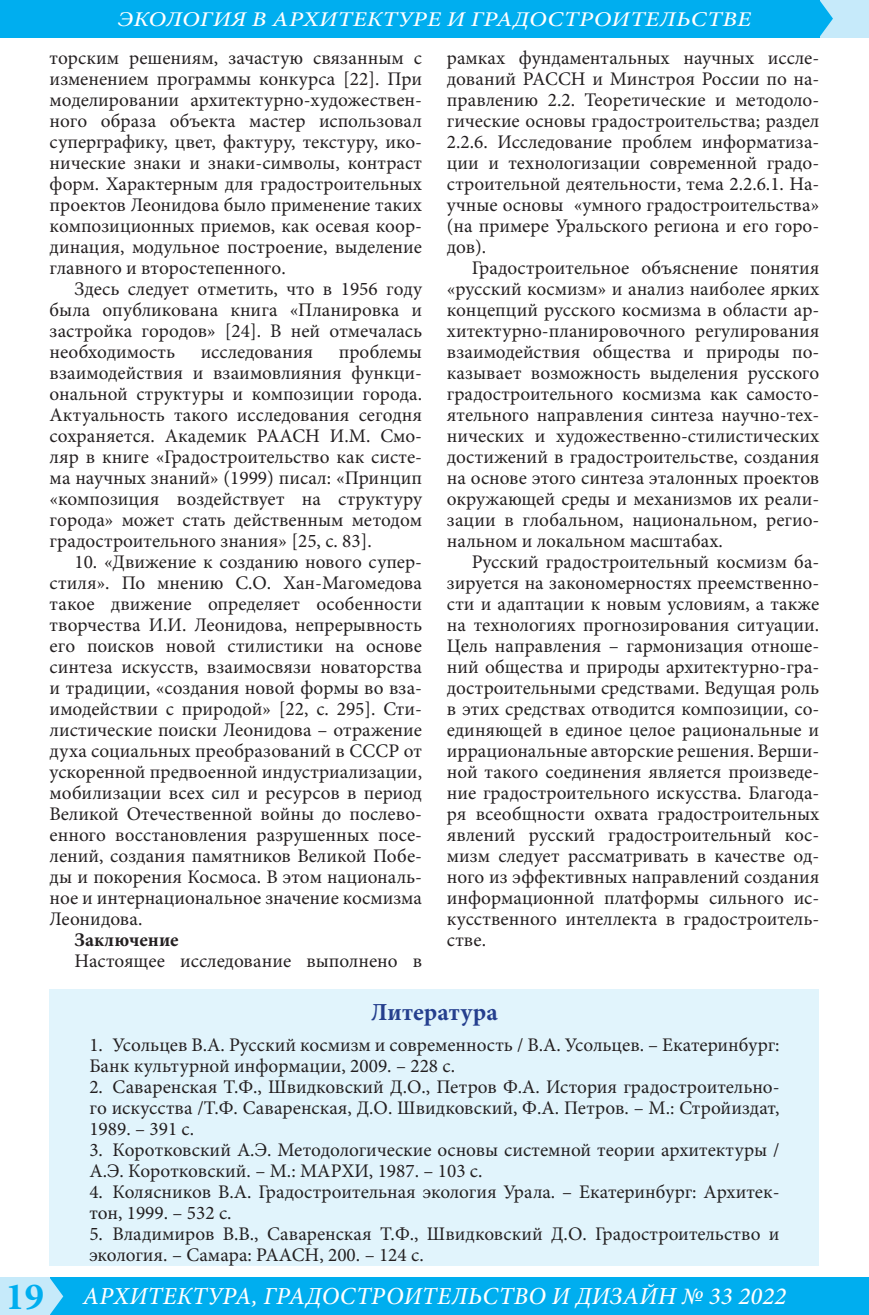
<style>
.page{position:relative;width:869px;height:1315px;background:#fff}
.page>*{position:absolute;margin:0;border:0;box-sizing:border-box;transform-origin:0 0}
.t1{font:italic 500 24.5px "Minion Pro";letter-spacing:.01em;color:#fff}
.Литература_заголовок{font:700 24.5px "Minion Pro";letter-spacing:.01em;color:#253f8e}
.t2{font:italic 500 21px "Minion Pro";letter-spacing:.01em;color:#fff;scale:1.17 1}
.t3{font:19.25px/21px "Minion Pro";color:#231f20;text-align:justify}
.t4{font:700 19.25px "Minion Pro";color:#231f20}
.s1{font-weight:700;font-style:normal;font-size:38.5px;color:#00aeef}
</style>
<div class="page">
<div style="left:46px;top:1277px;width:822px;height:38px;background:#00aeef"></div>
<div style="left:819px;top:0;width:49px;height:37px;background:#c6eafa"></div>
<div style="left:0;top:1277px;width:50px;height:38px;background:#c6eafa"></div>
<div style="left:0;top:0;width:819px;height:37px;background:#00aeef"></div>
<svg style="left:50px;top:1278px;width:13px;height:37px"></svg>
<svg style="left:819px;top:0;width:13px;height:37px"></svg>
<div style="left:50px;top:989px;width:769px;height:276px;background:#e1f4fc"></div>
<p class="t2" style="left:118px;top:5px;width:542px">ЭКОЛОГИЯ В АРХИТЕКТУРЕ И ГРАДОСТРОИТЕЛЬСТВЕ</p>
<p class="t3" style="left:50px;top:47px;width:374px">торским решениям, зачастую связанным с изменением программы конкурса [22]. При моделировании архитектурно-художествен&shy;ного образа объекта мастер использовал суперграфику, цвет, фактуру, текстуру, ико&shy;нические знаки и знаки-символы, контраст форм. Характерным для градостроительных проектов Леонидова было применение таких композиционных приемов, как осевая коор&shy;динация, модульное построение, выделение главного и второстепенного.</p>
<p class="t3" style="left:50px;top:278px;width:374px;text-indent:25px">Здесь следует отметить, что в 1956 году была опубликована книга «Планировка и застройка городов» [24]. В ней отмечалась необходимость</p>
<p class="t3" style="left:50px;top:341px;width:374px;text-indent:289px">проблемы взаимодействия и взаимовлияния функци&shy;ональной структуры и композиции города.<br>Актуальность такого исследования сегодня сохраняется. Академик РААСН И.М. Смо&shy;ляр в книге «Градостроительство как систе&shy;ма научных знаний» (1999) писал: «Принцип «композиция воздействует на структуру города» может стать действенным методом градостроительного знания» [25, с. 83].</p>
<p class="t3" style="left:50px;top:551px;width:374px;text-indent:25px">10. «Движение к созданию нового супер&shy;стиля». По мнению С.О. Хан-Магомедова такое движение определяет особенности творчества И.И. Леонидова, непрерывность его поисков новой стилистики на основе синтеза искусств, взаимосвязи новаторства и традиции, «создания новой формы во вза&shy;имодействии с природой» [22, с. 295]. Сти&shy;листические поиски Леонидова – отражение духа социальных преобразований в СССР от ускоренной предвоенной индустриализации, мобилизации всех сил и ресурсов в период Великой Отечественной войны до послево&shy;енного восстановления разрушенных посе&shy;лений, создания памятников Великой Побе&shy;ды и покорения Космоса. В этом националь&shy;ное и интернациональное значение космизма Леонидова.</p>
<p class="t4" style="left:74px;top:926px;width:106px">Заключение</p>
<p class="t3" style="left:74px;top:950px;width:349px">Настоящее исследование выполнено в</p>
<p class="t3" style="left:200px;top:341px;width:114px">исследования</p>
<p class="t3" style="left:446px;top:47px;width:374px">рамках фундаментальных научных иссле&shy;дований РАССН и Минстроя России по на&shy;правлению 2.2. Теоретические и методоло&shy;гические основы градостроительства; раздел 2.2.6. Исследование проблем информатиза&shy;ции и технологизации современной градо&shy;строительной деятельности, тема 2.2.6.1. На&shy;учные основы «умного градостроительства» (на примере Уральского региона и его горо&shy;дов).</p>
<p class="t3" style="left:446px;top:257px;width:374px;text-indent:25px">Градостроительное объяснение понятия «русский космизм» и анализ наиболее ярких концепций русского космизма в области ар&shy;хитектурно-планировочного регулирования взаимодействия общества и природы по&shy;казывает возможность выделения русского градостроительного космизма как самосто&shy;ятельного направления синтеза научно-тех&shy;нических и художественно-стилистических достижений в градостроительстве, создания на основе этого синтеза эталонных проектов окружающей среды и механизмов их реали&shy;зации в глобальном, национальном, регио&shy;нальном и локальном масштабах.</p>
<p class="t3" style="left:446px;top:551px;width:374px;text-indent:25px">Русский градостроительный космизм ба&shy;зируется на закономерностях преемственно&shy;сти и адаптации к новым условиям, а также на технологиях прогнозирования ситуации.<br>Цель направления – гармонизация отноше&shy;ний общества и природы архитектурно-гра&shy;достроительными средствами. Ведущая роль в этих средствах отводится композиции, со&shy;единяющей в единое целое рациональные и иррациональные авторские решения. Верши&shy;ной такого соединения является произведе&shy;ние градостроительного искусства. Благода&shy;ря всеобщности охвата градостроительных явлений русский градостроительный кос&shy;мизм следует рассматривать в качестве од&shy;ного из эффективных направлений создания информационной платформы сильного ис&shy;кусственного интеллекта в градостроитель&shy;стве.</p>
<p class="Литература_заголовок" style="left:371px;top:995px;width:128px">Литература</p>
<p class="t3" style="left:89px;top:1034px;width:691px">1. Усольцев В.А. Русский космизм и современность / В.А. Усольцев. – Екатеринбург:<br>Банк культурной информации, 2009. – 228 с.</p>
<p class="t3" style="left:89px;top:1076px;width:691px">2. Саваренская Т.Ф., Швидковский Д.О., Петров Ф.А. История градостроительно&shy;го искусства /Т.Ф. Саваренская, Д.О. Швидковский, Ф.А. Петров. – М.: Стройиздат, 1989. – 391 с.</p>
<p class="t3" style="left:89px;top:1139px;width:691px">3. Коротковский А.Э. Методологические основы системной теории архитектуры /<br>А.Э. Коротковский. – М.: МАРХИ, 1987. – 103 с.</p>
<p class="t3" style="left:89px;top:1181px;width:691px">4. Колясников В.А. Градостроительная экология Урала. – Екатеринбург: Архитек&shy;тон, 1999. – 532 с.</p>
<p class="t3" style="left:89px;top:1223px;width:691px">5. Владимиров В.В., Саваренская Т.Ф., Швидковский Д.О. Градостроительство и экология. – Самара: РААСН, 200. – 124 с.</p>
<p class="t1" style="left:6px;top:1279px;width:781px"><span class="s1">19</span> АРХИТЕКТУРА, ГРАДОСТРОИТЕЛЬСТВО И ДИЗАЙН № 33 2022</p>
</div>
